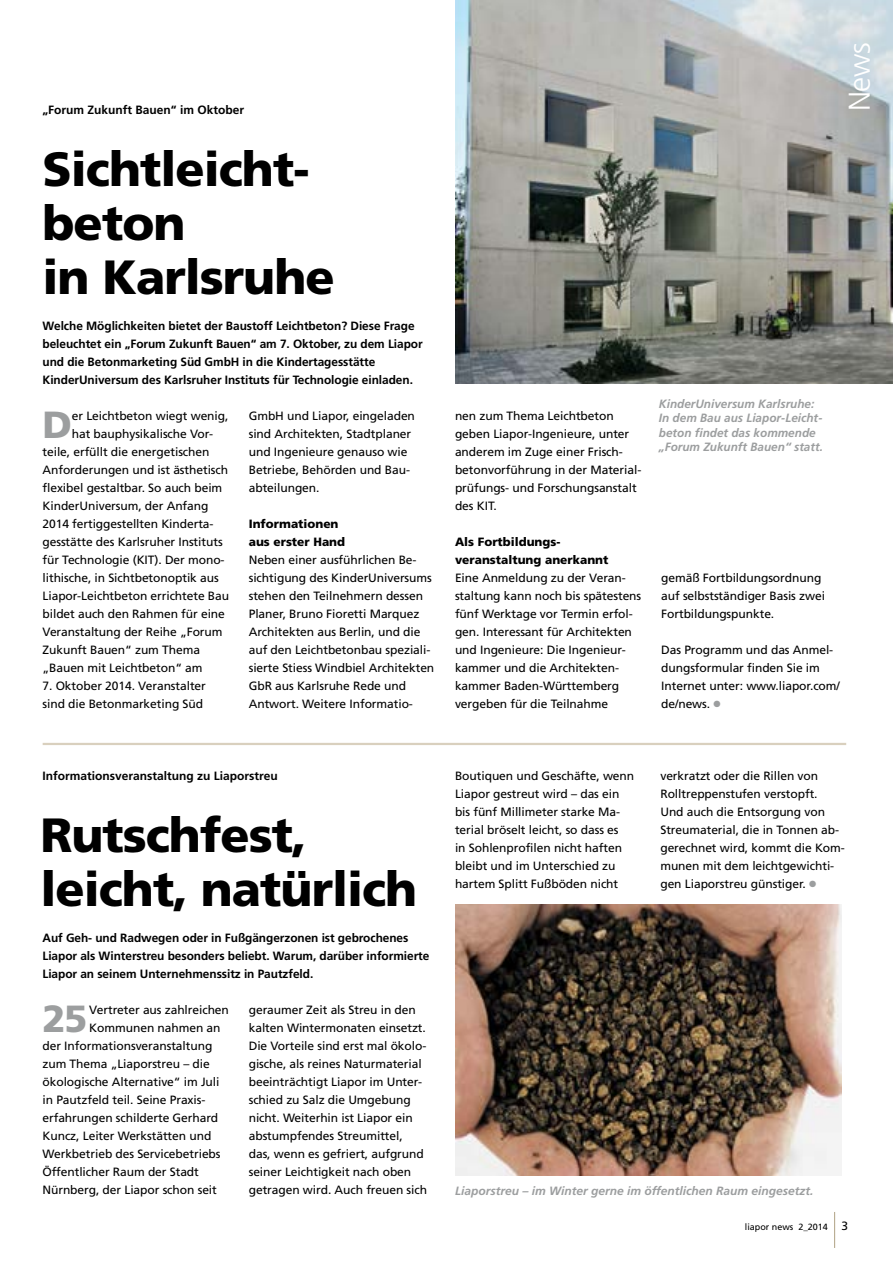
<style>
.page{position:relative;width:893px;height:1263px;background:#fff}
.page>*{position:absolute;margin:0;border:0;box-sizing:border-box;transform-origin:0 0}
.t1{font:900 48px/54px "Frutiger";letter-spacing:-.02em;color:#000}
.t2{font:900 37.8px "Frutiger";color:#9c9e9f}
.t3{font:300 30px "Frutiger";color:#fff}
.t4{font:12px/18px "Frutiger";letter-spacing:-.005em;color:#000}
.t5{font:700 12px/18px "Frutiger";letter-spacing:-.005em;color:#000}
.t6{font:italic 700 12px/14.4px "Frutiger";color:#9c9e9f}
.t7{font:900 12px/18px "Frutiger";color:#000}
.t8{font:9px "Frutiger";color:#000}
.s1{color:#9c9e9f}
.s2{font-size:12px}
</style>
<div class="page">
<hr style="left:834px;top:1212px;width:1px;height:36px;background:#b0a283">
<hr style="left:43px;top:743px;width:803px;height:2px;background:#d9d0be">
<img style="left:455px;top:904px;width:386px;height:272px">
<img style="left:455px;top:0;width:438px;height:384px">
<p class="t5" style="left:43px;top:101px;width:203px">„Forum Zukunft Bauen“ im Oktober</p>
<h1 class="t1" style="left:43px;top:141px;width:294px">Sichtleicht&shy;beton<br>in Karlsruhe</h1>
<p class="t5" style="left:43px;top:317px;width:382px">Welche Möglichkeiten bietet der Baustoff Leichtbeton? Diese Frage beleuchtet ein „Forum Zukunft Bauen“ am 7. Oktober, zu dem Liapor und die Betonmarketing Süd GmbH in die Kindertagesstätte KinderUniversum des Karlsruher Instituts für Technologie einladen.</p>
<h2 class="t2" style="left:43px;top:402px;width:31px">D</h2>
<p class="t4" style="left:72px;top:407px;width:158px">er Leichtbeton wiegt wenig,</p>
<p class="t4" style="left:72px;top:425px;width:143px">hat bauphysikalische Vor-</p>
<p class="t4" style="left:43px;top:443px;width:168px">teile, erfüllt die energetischen</p>
<p class="t4" style="left:43px;top:461px;width:187px">Anforderungen und ist ästhetisch</p>
<p class="t4" style="left:43px;top:479px;width:181px">flexibel gestaltbar. So auch beim</p>
<p class="t4" style="left:43px;top:497px;width:168px">KinderUniversum, der Anfang</p>
<p class="t4" style="left:43px;top:515px;width:173px">2014 fertiggestellten Kinderta-</p>
<p class="t4" style="left:43px;top:533px;width:182px">gesstätte des Karlsruher Instituts</p>
<p class="t4" style="left:43px;top:551px;width:184px">für Technologie (KIT). Der mono-</p>
<p class="t4" style="left:43px;top:569px;width:178px">lithische, in Sichtbetonoptik aus</p>
<p class="t4" style="left:43px;top:587px;width:188px">Liapor-Leichtbeton errichtete Bau</p>
<p class="t4" style="left:43px;top:605px;width:184px">bildet auch den Rahmen für eine</p>
<p class="t4" style="left:43px;top:623px;width:182px">Veranstaltung der Reihe „Forum</p>
<p class="t4" style="left:43px;top:641px;width:159px">Zukunft Bauen“ zum Thema</p>
<p class="t4" style="left:43px;top:659px;width:162px">„Bauen mit Leichtbeton“ am</p>
<p class="t4" style="left:43px;top:677px;width:165px">7. Oktober 2014. Veranstalter sind die Betonmarketing Süd</p>
<p class="t4" style="left:249px;top:407px;width:168px">GmbH und Liapor, eingeladen sind Architekten, Stadtplaner und Ingenieure genauso wie<br>Betriebe, Behörden und Bau&shy;abteilungen.</p>
<p class="t7" style="left:249px;top:514px;width:98px">Informationen aus erster Hand</p>
<p class="t4" style="left:249px;top:551px;width:187px">Neben einer ausführlichen Be&shy;sichtigung des KinderUniversums stehen den Teilnehmern dessen<br>Planer, Bruno Fioretti Marquez<br>Architekten aus Berlin, und die auf den Leichtbetonbau speziali&shy;sierte Stiess Windbiel Architekten<br>GbR aus Karlsruhe Rede und<br>Antwort. Weitere Informatio-</p>
<h3 class="t3" style="left:842px;top:111px;width:70px;rotate:-90deg">News</h3>
<p class="t6" style="left:659px;top:396px;width:166px">KinderUniversum Karlsruhe:<br>In dem Bau aus Liapor-Leicht&shy;beton findet das kommende „Forum Zukunft Bauen“ statt.</p>
<p class="t4" style="left:455px;top:407px;width:188px">nen zum Thema Leichtbeton geben Liapor-Ingenieure, unter anderem im Zuge einer Frisch&shy;betonvorführung in der Material&shy;prüfungs- und Forschungsanstalt des KIT.</p>
<p class="t7" style="left:455px;top:532px;width:155px">Als Fortbildungs&shy;veranstaltung anerkannt</p>
<p class="t4" style="left:455px;top:569px;width:188px">Eine Anmeldung zu der Veran&shy;staltung kann noch bis spätestens fünf Werktage vor Termin erfol&shy;gen. Interessant für Architekten und Ingenieure: Die Ingenieur&shy;kammer und die Architekten&shy;kammer Baden-Württemberg vergeben für die Teilnahme</p>
<p class="t4" style="left:661px;top:569px;width:165px">gemäß Fortbildungsordnung auf selbstständiger Basis zwei<br>Fortbildungspunkte.</p>
<p class="t4" style="left:661px;top:641px;width:180px">Das Programm und das Anmel&shy;dungsformular finden Sie im<br>Internet unter: www.liapor.com/ de/news. <span class="s1">●</span></p>
<p class="t5" style="left:43px;top:767px;width:237px">Informationsveranstaltung zu Liaporstreu</p>
<h1 class="t1" style="left:40px;top:807px;width:378px">Rutschfest, leicht, natürlich</h1>
<p class="t5" style="left:43px;top:929px;width:388px">Auf Geh- und Radwegen oder in Fußgängerzonen ist gebrochenes<br>Liapor als Winterstreu besonders beliebt. Warum, darüber informierte<br>Liapor an seinem Unternehmenssitz in Pautzfeld.</p>
<h2 class="t2" style="left:43px;top:996px;width:46px">25</h2>
<p class="t4" style="left:89px;top:1001px;width:141px">Vertreter aus zahlreichen</p>
<p class="t4" style="left:89px;top:1019px;width:133px">Kommunen nahmen an</p>
<p class="t4" style="left:43px;top:1037px;width:171px">der Informationsveranstaltung</p>
<p class="t4" style="left:43px;top:1055px;width:169px">zum Thema „Liaporstreu – die</p>
<p class="t4" style="left:43px;top:1073px;width:178px">ökologische Alternative“ im Juli</p>
<p class="t4" style="left:43px;top:1091px;width:164px">in Pautzfeld teil. Seine Praxis-</p>
<p class="t4" style="left:43px;top:1109px;width:177px">erfahrungen schilderte Gerhard</p>
<p class="t4" style="left:43px;top:1127px;width:170px">Kuncz, Leiter Werkstätten und</p>
<p class="t4" style="left:43px;top:1145px;width:180px">Werkbetrieb des Servicebetriebs</p>
<p class="t4" style="left:43px;top:1163px;width:158px">Öffentlicher Raum der Stadt</p>
<p class="t4" style="left:43px;top:1181px;width:176px">Nürnberg, der Liapor schon seit</p>
<p class="t4" style="left:249px;top:1001px;width:180px">geraumer Zeit als Streu in den kalten Wintermonaten einsetzt.<br>Die Vorteile sind erst mal ökolo&shy;gische, als reines Naturmaterial beeinträchtigt Liapor im Unter&shy;schied zu Salz die Umgebung nicht. Weiterhin ist Liapor ein abstumpfendes Streumittel, das, wenn es gefriert, aufgrund seiner Leichtigkeit nach oben getragen wird. Auch freuen sich</p>
<p class="t4" style="left:455px;top:767px;width:181px">Boutiquen und Geschäfte, wenn<br>Liapor gestreut wird – das ein bis fünf Millimeter starke Ma&shy;terial bröselt leicht, so dass es<br>in Sohlenprofilen nicht haften bleibt und im Unterschied zu hartem Splitt Fußböden nicht</p>
<p class="t4" style="left:660px;top:767px;width:186px">verkratzt oder die Rillen von<br>Rolltreppenstufen verstopft.<br>Und auch die Entsorgung von<br>Streumaterial, die in Tonnen ab&shy;gerechnet wird, kommt die Kom&shy;munen mit dem leichtgewichti&shy;gen Liaporstreu günstiger. <span class="s1">●</span></p>
<p class="t6" style="left:455px;top:1183px;width:360px">Liaporstreu – im Winter gerne im öffentlichen Raum eingesetzt.</p>
<p class="t8" style="left:745px;top:1221px;width:105px">liapor news 2_2014 <span class="s2">3</span></p>
</div>
